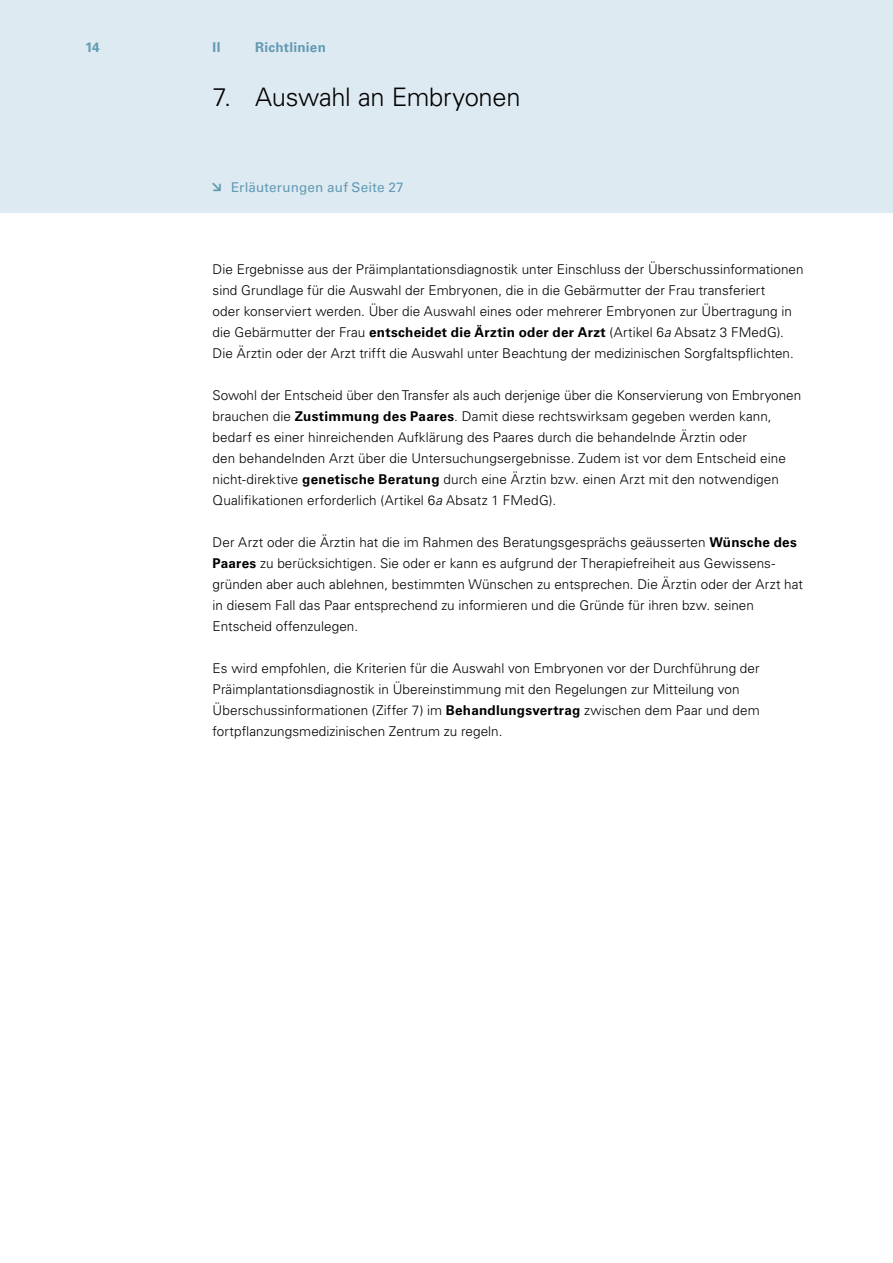
<style>
.page{position:relative;width:893px;height:1263px;background:#fff}
.page>*{position:absolute;margin:0;border:0;box-sizing:border-box;transform-origin:0 0}
.t1{font:300 25.5px "Univers LT Std";letter-spacing:-.01em;color:#000}
.t2{font:300 13.5px/21px "Univers LT Std";letter-spacing:.005em;color:#000}
.t3{font:13.5px "Univers LT Std";letter-spacing:.01em;color:#629ab4}
.t4{font:700 13.5px "Univers LT Std";letter-spacing:.015em;color:#629ab4}
.s1{font-weight:700}
.s2{font-style:italic}
</style>
<div class="page">
<div style="left:0;top:0;width:893px;height:213px;background:#deeaf1"></div>
<p class="t4" style="left:85px;top:39px;width:16px">14</p>
<p class="t4" style="left:213px;top:39px;width:9px">II</p>
<p class="t4" style="left:255px;top:39px;width:72px">Richtlinien</p>
<h1 class="t1" style="left:213px;top:82px;width:309px">7. Auswahl an Embryonen</h1>
<p class="t3" style="left:231px;top:179px;width:174px">Erläuterungen auf Seite 27</p>
<p class="t2" style="left:213px;top:259px;width:593px">Die Ergebnisse aus der Präimplantationsdiagnostik unter Einschluss der Überschussinformationen sind Grundlage für die Auswahl der Embryonen, die in die Gebärmutter der Frau transferiert<br>oder konserviert werden. Über die Auswahl eines oder mehrerer Embryonen zur Übertragung in die Gebärmutter der Frau <span class="s1">entscheidet die Ärztin oder der Arzt</span> (Artikel 6<span class="s2">a</span> Absatz 3 FMedG).<br>Die Ärztin oder der Arzt trifft die Auswahl unter Beachtung der medizinischen Sorgfaltspflichten.</p>
<p class="t2" style="left:213px;top:385px;width:590px">Sowohl der Entscheid über den Transfer als auch derjenige über die Konservierung von Embryonen brauchen die <span class="s1">Zustimmung des Paares</span>. Damit diese rechtswirksam gegeben werden kann, bedarf es einer hinreichenden Aufklärung des Paares durch die behandelnde Ärztin oder<br>den behandelnden Arzt über die Untersuchungsergebnisse. Zudem ist vor dem Entscheid eine nicht-direktive <span class="s1">genetische Beratung</span> durch eine Ärztin bzw. einen Arzt mit den notwendigen Qualifikationen erforderlich (Artikel 6<span class="s2">a</span> Absatz 1 FMedG).</p>
<p class="t2" style="left:213px;top:532px;width:592px">Der Arzt oder die Ärztin hat die im Rahmen des Beratungsgesprächs geäusserten <span class="s1">Wünsche des Paares</span> zu berücksichtigen. Sie oder er kann es aufgrund der Therapiefreiheit aus Gewissens&shy;gründen aber auch ablehnen, bestimmten Wünschen zu entsprechen. Die Ärztin oder der Arzt hat in diesem Fall das Paar entsprechend zu informieren und die Gründe für ihren bzw. seinen Entscheid offenzulegen.</p>
<p class="t2" style="left:213px;top:658px;width:549px">Es wird empfohlen, die Kriterien für die Auswahl von Embryonen vor der Durchführung der Präimplantationsdiagnostik in Übereinstimmung mit den Regelungen zur Mitteilung von Überschussinformationen (Ziffer 7) im <span class="s1">Behandlungsvertrag</span> zwischen dem Paar und dem fortpflanzungsmedizinischen Zentrum zu regeln.</p>
</div>
